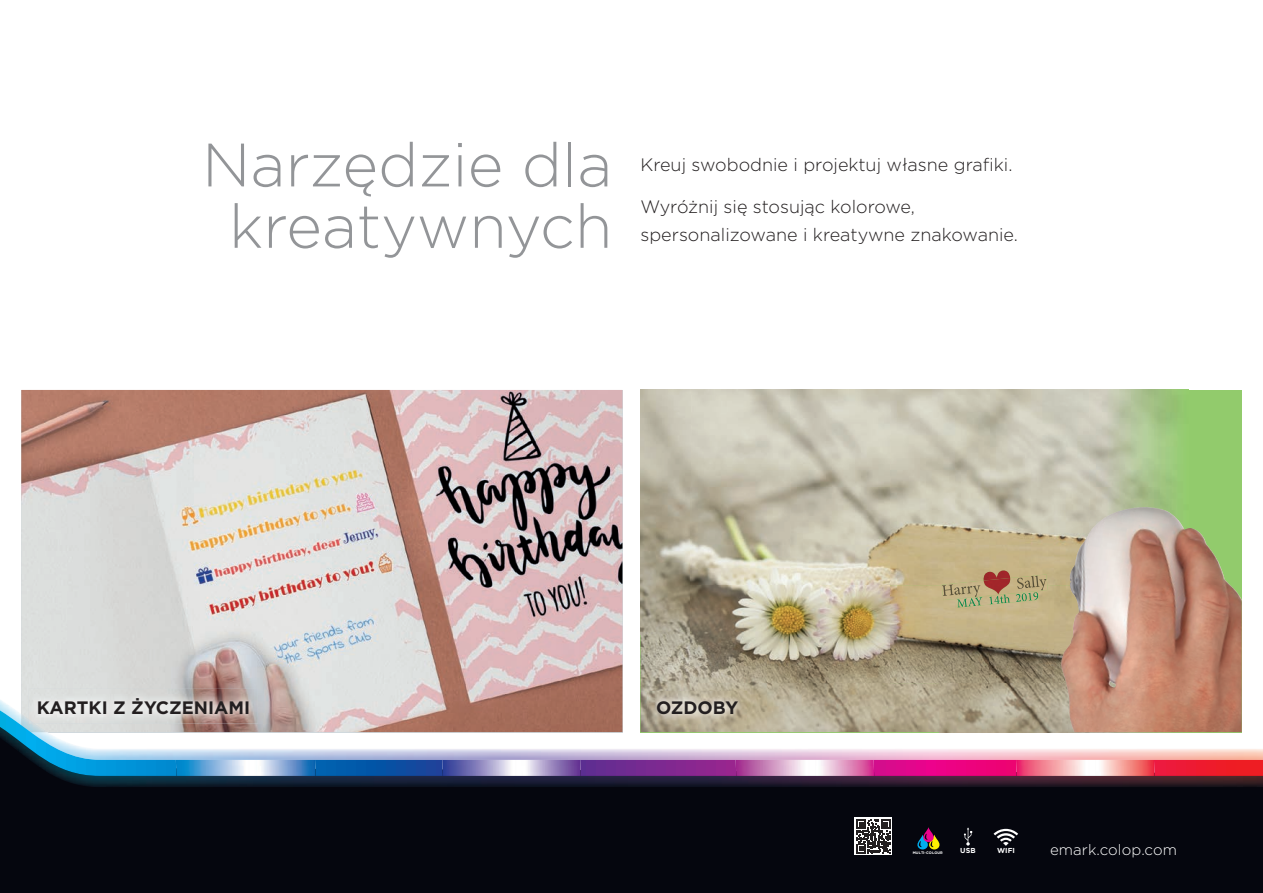
<style>
.page{position:relative;width:1263px;height:893px;background:#fff}
.page>*{position:absolute;margin:0;border:0;box-sizing:border-box;transform-origin:0 0}
.t1{font:300 61.2px/61.3px "Gotham";color:#939598;text-align:center}
.t2{font:300 18px/28.5px "Gotham";color:#231f20}
.t3{font:700 18px "Gotham";color:#231f20}
.t4{font:300 15px "Gotham";letter-spacing:.005em;color:#fff}
.t5{font:700 7.2px "Gotham";color:#fff}
.t6{font:700 3.6px "Gotham";color:#fff}
</style>
<div class="page">
<img style="left:21px;top:390px;width:601px;height:309px">
<div style="left:640px;top:390px;width:602px;height:342px;background:#92cb6c"></div>
<img style="left:640px;top:390px;width:540px;height:309px">
<img style="left:1061px;top:507px;width:181px;height:192px">
<img style="left:29px;top:689px;width:229px;height:10px">
<img style="left:647px;top:692px;width:100px;height:7px">
<img style="left:942px;top:574px;width:106px;height:26px">
<img style="left:957px;top:591px;width:82px;height:17px">
<img style="left:983px;top:570px;width:27px;height:11px">
<img style="left:984px;top:578px;width:26px;height:16px">
<div style="left:0;top:787px;width:1263px;height:106px;background:#05060e"></div>
<img style="left:0;top:699px;width:1242px;height:11px">
<img style="left:0;top:776px;width:1263px;height:11px">
<img style="left:0;top:710px;width:1263px;height:66px">
<img style="left:176px;top:760px;width:140px;height:16px">
<img style="left:442px;top:760px;width:139px;height:16px">
<img style="left:736px;top:760px;width:138px;height:16px">
<img style="left:1016px;top:760px;width:138px;height:16px">
<svg style="left:917px;top:827px;width:22px;height:22px"></svg>
<svg style="left:993px;top:829px;width:25px;height:17px"></svg>
<svg style="left:964px;top:827px;width:8px;height:19px"></svg>
<svg style="left:855px;top:818px;width:37px;height:37px"></svg>
<svg style="left:856px;top:819px;width:34px;height:34px"></svg>
<h1 class="t1" style="left:202px;top:132px;width:412px">Narzędzie dla kreatywnych</h1>
<p class="t2" style="left:640px;top:150px;width:373px">Kreuj swobodnie i projektuj własne grafiki.</p>
<p class="t2" style="left:640px;top:192px;width:379px">Wyróżnij się stosując kolorowe, spersonalizowane i kreatywne znakowanie.</p>
<p class="t3" style="left:37px;top:696px;width:215px">KARTKI Z ŻYCZENIAMI</p>
<p class="t3" style="left:656px;top:696px;width:84px">OZDOBY</p>
<p class="t6" style="left:913px;top:850px;width:31px">MULTI-COLOUR</p>
<p class="t5" style="left:960px;top:846px;width:17px">USB</p>
<p class="t5" style="left:997px;top:846px;width:19px">WIFI</p>
<p class="t4" style="left:1050px;top:840px;width:129px">emark.colop.com</p>
</div>
